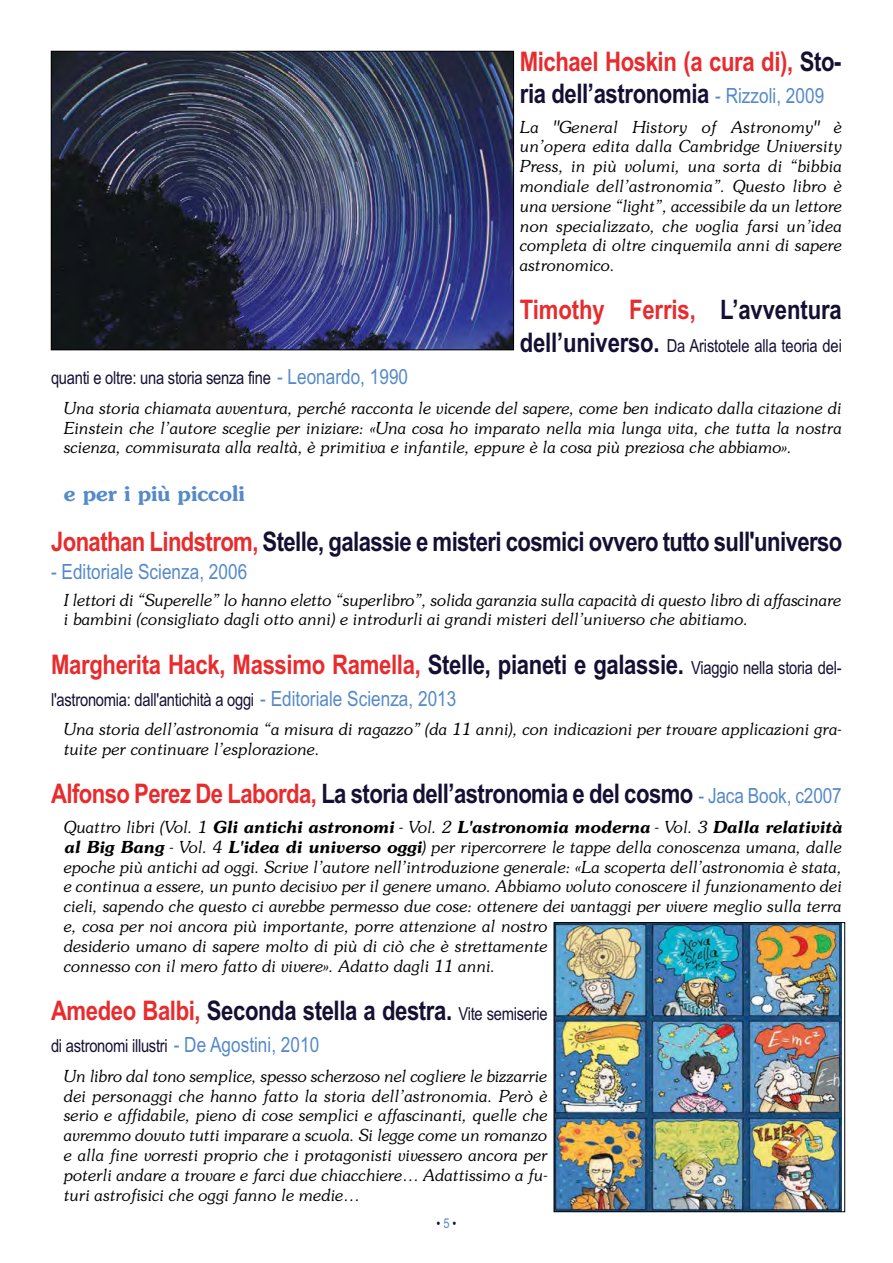
<style>
.page{position:relative;width:893px;height:1263px;background:#fff}
.page>*{position:absolute;margin:0;border:0;box-sizing:border-box;transform-origin:0 0}
.t1{font:700 27px "Arial Narrow";letter-spacing:-.02em;color:#150f33}
.t2{font:700 27px/32.4px "Arial Narrow";letter-spacing:-.015em;color:#e82c2e}
.t3{font:21px "Arial Narrow";color:#558ac8}
.t4{font:600 21px "Souvenir";color:#558ac8}
.t5{font:18px "Arial Narrow";letter-spacing:-.015em;color:#150f33}
.t6{font:italic 300 16.5px/19.8px "Souvenir";letter-spacing:-.01em;color:#000;text-align:justify}
.t7{font:13.5px "Arial Narrow";color:#150f33}
.s1{color:#150f33}
.s2{font-weight:400;font-size:21px;color:#558ac8}
.s3{font-weight:700;font-size:27px}
.s4{font-size:21px;color:#558ac8}
.s5{color:#e82c2e}
.s6{font-weight:400;font-size:18px;color:#150f33}
.s7{font-weight:600}
.s8{font-weight:400;font-size:18px}
.s9{color:#558ac8}
</style>
<div class="page">
<img style="left:53px;top:53px;width:459px;height:295px">
<div style="left:51px;top:51px;width:463px;height:299px;border:1px solid #000"></div>
<img style="left:556px;top:924px;width:285px;height:286px">
<div style="left:554px;top:922px;width:291px;height:290px;border:1px solid #000"></div>
<h1 class="t2" style="left:520px;top:45px;width:323px">Michael Hoskin (a cura di), <span class="s1">Sto&shy;ria dell’astronomia</span> <span class="s2">- Rizzoli, 2009</span></h1>
<p class="t6" style="left:520px;top:117px;width:324px">La "General History of Astronomy" è un’opera edita dalla Cambridge University Press, in più volumi, una sorta di “bibbia mondiale dell’astronomia”. Questo libro è una versione “light”, accessibile da un lettore non specializzato, che voglia farsi un’idea completa di oltre cinquemila anni di sapere astronomico.</p>
<h1 class="t2" style="left:520px;top:294px;width:324px">Timothy Ferris, <span class="s1">L’avventura</span></h1>
<p class="t5" style="left:520px;top:335px;width:324px"><span class="s3">dell’universo.</span> Da Aristotele alla teoria dei</p>
<p class="t5" style="left:51px;top:367px;width:359px">quanti e oltre: una storia senza fine <span class="s4">- Leonardo, 1990</span></p>
<p class="t6" style="left:64px;top:398px;width:780px">Una storia chiamata avventura, perché racconta le vicende del sapere, come ben indicato dalla citazione di Einstein che l’autore sceglie per iniziare: «Una cosa ho imparato nella mia lunga vita, che tutta la nostra scienza, commisurata alla realtà, è primitiva e infantile, eppure è la cosa più preziosa che abbiamo».</p>
<p class="t4" style="left:64px;top:481px;width:183px">e per i più piccoli</p>
<h1 class="t1" style="left:51px;top:526px;width:793px"><span class="s5">Jonathan Lindstrom,</span> Stelle, galassie e misteri cosmici ovvero tutto sull'universo</h1>
<p class="t3" style="left:51px;top:559px;width:198px">- Editoriale Scienza, 2006</p>
<p class="t6" style="left:64px;top:590px;width:779px">I lettori di “Superelle” lo hanno eletto “superlibro”, solida garanzia sulla capacità di questo libro di affascinare i bambini (consigliato dagli otto anni) e introdurli ai grandi misteri dell’universo che abitiamo.</p>
<h1 class="t2" style="left:51px;top:648px;width:792px">Margherita Hack, Massimo Ramella, <span class="s1">Stelle, pianeti e galassie.</span> <span class="s6">Viaggio nella storia del-</span></h1>
<p class="t5" style="left:51px;top:689px;width:407px">l'astronomia: dall'antichità a oggi <span class="s4">- Editoriale Scienza, 2013</span></p>
<p class="t6" style="left:64px;top:720px;width:779px">Una storia dell’astronomia “a misura di ragazzo” (da 11 anni), con indicazioni per trovare applicazioni gra&shy;tuite per continuare l’esplorazione.</p>
<h1 class="t1" style="left:51px;top:778px;width:792px"><span class="s5">Alfonso Perez De Laborda,</span> La storia dell’astronomia e del cosmo <span class="s2">- Jaca Book, c2007</span></h1>
<p class="t6" style="left:64px;top:817px;width:780px;text-align:left">Quattro libri (Vol. 1 <span class="s7">Gli antichi astronomi</span> - Vol. 2 <span class="s7">L'astronomia moderna</span> - Vol. 3 <span class="s7">Dalla relatività al Big Bang</span> - Vol. 4 <span class="s7">L'idea di universo oggi</span>) per ripercorrere le tappe della conoscenza umana, dalle epoche più antichi ad oggi. Scrive l’autore nell’introduzione generale: «La scoperta dell’astronomia è stata, e continua a essere, un punto decisivo per il genere umano. Abbiamo voluto conoscere il funzionamento dei cieli, sapendo che questo ci avrebbe permesso due cose: ottenere dei vantaggi per vivere meglio sulla terra e, cosa per noi ancora più importante, porre attenzione al nostro<br>desiderio umano di sapere molto di più di ciò che è strettamente<br>connesso con il mero fatto di vivere». Adatto dagli 11 anni.</p>
<h1 class="t1" style="left:51px;top:995px;width:498px"><span class="s5">Amedeo Balbi,</span> Seconda stella a destra. <span class="s8">Vite semiserie</span></h1>
<p class="t5" style="left:51px;top:1035px;width:270px">di astronomi illustri <span class="s4">- De Agostini, 2010</span></p>
<p class="t6" style="left:64px;top:1066px;width:486px">Un libro dal tono semplice, spesso scherzoso nel cogliere le bizzarrie dei personaggi che hanno fatto la storia dell’astronomia. Però è serio e affidabile, pieno di cose semplici e affascinanti, quelle che avremmo dovuto tutti imparare a scuola. Si legge come un romanzo e alla fine vorresti proprio che i protagonisti vivessero ancora per poterli andare a trovare e farci due chiacchiere… Adattissimo a fu&shy;turi astrofisici che oggi fanno le medie…</p>
<p class="t7" style="left:436px;top:1216px;width:22px">•<span class="s9">5</span>•</p>
</div>
